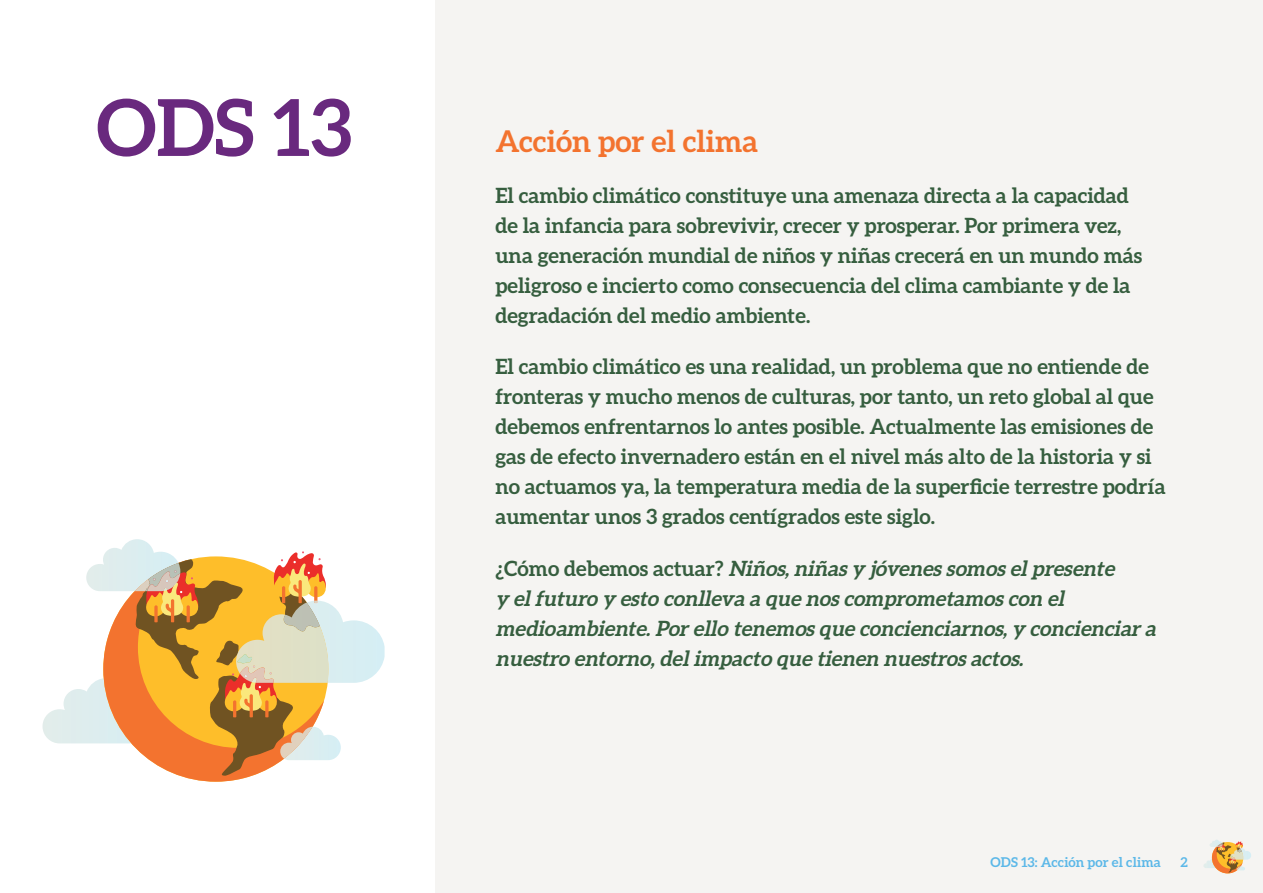
<style>
.page{position:relative;width:1263px;height:893px;background:#fff}
.page>*{position:absolute;margin:0;border:0;box-sizing:border-box;transform-origin:0 0}
.t1{font:700 30px "Aleo";color:#f3732f}
.Def_ods{font:700 21px/30px "Aleo";color:#365e3f}
.Def_ods-2{font:italic 700 21px/30px "Aleo";color:#365e3f}
.t2{font:700 13.5px "Aleo";letter-spacing:.01em;color:#5cb8e8}
.s1{font-style:normal}
</style>
<div class="page">
<div style="left:435px;top:0;width:828px;height:893px;background:#f5f4f2"></div>
<svg style="left:1204px;top:840px;width:47px;height:33px"></svg>
<svg style="left:98px;top:99px;width:253px;height:58px"></svg>
<svg style="left:181px;top:776px;width:70px;height:6px"></svg>
<svg style="left:43px;top:539px;width:342px;height:237px"></svg>
<h1 class="t1" style="left:495px;top:124px;width:264px">Acción por el clima</h1>
<p class="Def_ods" style="left:495px;top:180px;width:648px">El cambio climático constituye una amenaza directa a la capacidad de la infancia para sobrevivir, crecer y prosperar. Por primera vez, una generación mundial de niños y niñas crecerá en un mundo más peligroso e incierto como consecuencia del clima cambiante y de la degradación del medio ambiente.</p>
<p class="Def_ods" style="left:495px;top:351px;width:672px">El cambio climático es una realidad, un problema que no entiende de fronteras y mucho menos de culturas, por tanto, un reto global al que debemos enfrentarnos lo antes posible. Actualmente las emisiones de gas de efecto invernadero están en el nivel más alto de la historia y si no actuamos ya, la temperatura media de la superficie terrestre podría aumentar unos 3 grados centígrados este siglo.</p>
<p class="Def_ods-2" style="left:495px;top:553px;width:667px"><span class="s1">¿ C ó m o d e b e m o s a c t u a r ?</span> Niños,niñasy jóvenessomoselpresente<br>y elfuturo y esto conlleva a que noscomprometamoscon el medioambiente.Porello tenemosque concienciarnos,y concienciara nuestro entorno,delimpacto que tienen nuestrosactos.</p>
<p class="t2" style="left:991px;top:855px;width:172px">ODS 13: Acción por el clima</p>
<p class="t2" style="left:1180px;top:854px;width:9px">2</p>
</div>
